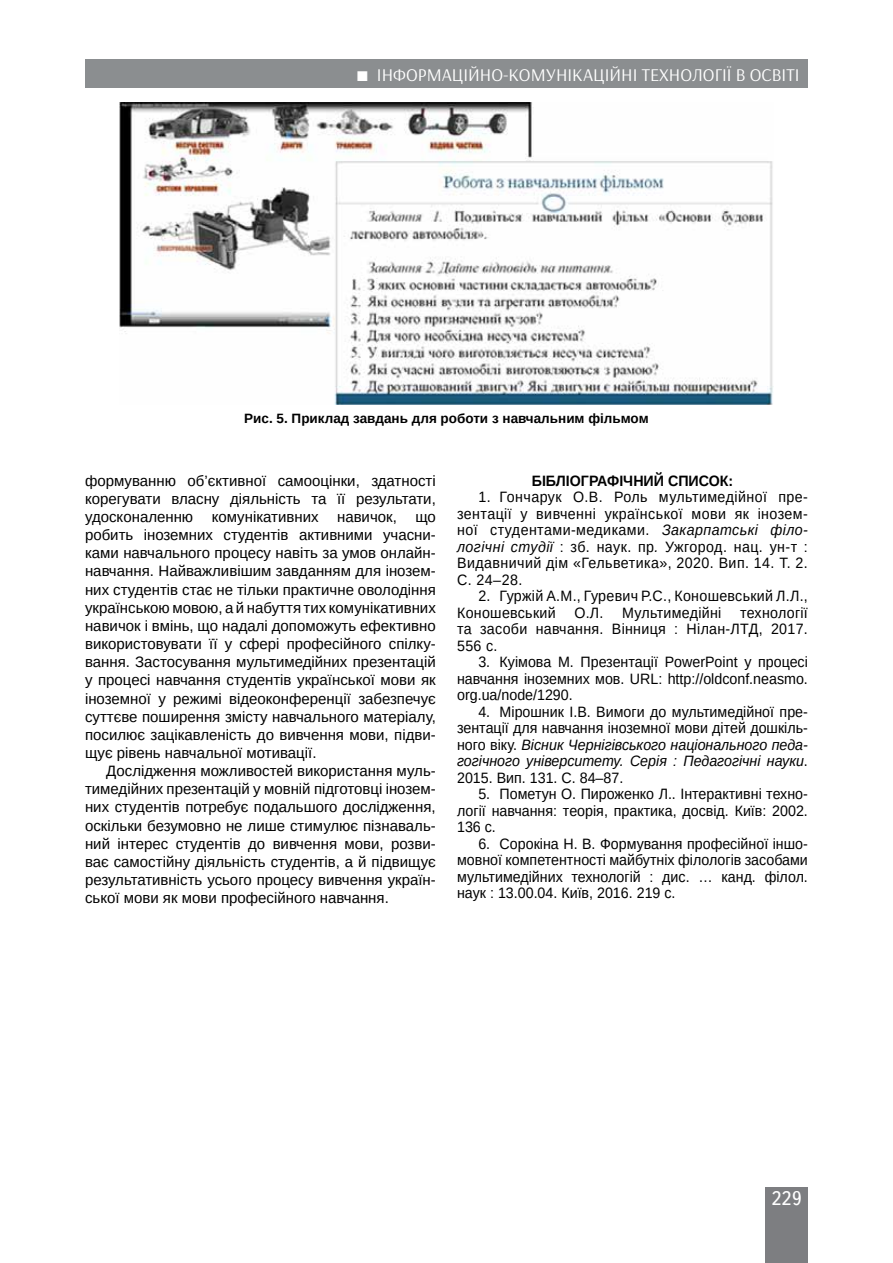
<style>
.page{position:relative;width:893px;height:1263px;background:#fff}
.page>*{position:absolute;margin:0;border:0;box-sizing:border-box;transform-origin:0 0}
.t1{font:19.5px "Ukrainian Text";color:#fff}
.t2{font:18px "Arsenal";color:#fff}
.t3{font:15px/18.1px "Arimo";color:#000;text-align:justify}
.t4{font:15px/16.5px "Arimo";color:#000;text-align:justify;scale:.95 1}
.t5{font:700 15px "Arimo";color:#000;scale:.95 1}
.t6{font:700 13.5px "Arimo";color:#000}
.s1{font-style:italic}
</style>
<div class="page">
<div style="left:765px;top:1187px;width:43px;height:76px;background:#7d7e81"></div>
<div style="left:85px;top:60px;width:723px;height:28px;background:#8b8e90"></div>
<img style="left:120px;top:102px;width:653px;height:302px">
<p class="t2" style="left:377px;top:64px;width:424px">ІНФОРМАЦІЙНО-КОМУНІКАЦІЙНІ ТЕХНОЛОГІЇ В ОСВІТІ</p>
<p class="t2" style="left:440px;top:64px;width:361px">ЗАГАЛЬНА ПЕДАГОГІКА ТА ІСТОРІЯ ПЕДАГОГІКИ</p>
<p class="t6" style="left:244px;top:409px;width:406px">Рис. 5. Приклад завдань для роботи з навчальним фільмом</p>
<p class="t3" style="left:85px;top:472px;width:352px">формуванню об’єктивної самооцінки, здатності корегувати власну діяльність та її результати, удосконаленню комунікативних навичок, що робить іноземних студентів активними учасни&shy;ками навчального процесу навіть за умов онлайн&shy;навчання. Найважливішим завданням для інозем&shy;них студентів стає не тільки практичне оволодіння українською мовою, а й набуття тих комунікативних навичок і вмінь, що надалі допоможуть ефективно використовувати її у сфері професійного спілку&shy;вання. Застосування мультимедійних презентацій у процесі навчання студентів української мови як іноземної у режимі відеоконференції забезпечує суттєве поширення змісту навчального матеріалу, посилює зацікавленість до вивчення мови, підви&shy;щує рівень навчальної мотивації.</p>
<p class="t3" style="left:85px;top:762px;width:352px;text-indent:21px">Дослідження можливостей використання муль&shy;тимедійних презентацій у мовній підготовці інозем&shy;них студентів потребує подальшого дослідження, оскільки безумовно не лише стимулює пізнаваль&shy;ний інтерес студентів до вивчення мови, розви&shy;ває самостійну діяльність студентів, а й підвищує результативність усього процесу вивчення україн&shy;ської мови як мови професійного навчання.</p>
<p class="t5" style="left:532px;top:470px;width:214px">БІБЛІОГРАФІЧНИЙ СПИСОК:</p>
<p class="t4" style="left:457px;top:489px;width:371px;text-indent:21px">1. Гончарук О.В. Роль мультимедійної пре&shy;зентації у вивченні української мови як інозем&shy;ної студентами-медиками. <span class="s1">Закарпатські філо&shy;логічні студії</span> : зб. наук. пр<span class="s1">.</span> Ужгород. нац. ун-т :<br>Видавничий дім «Гельветика», 2020. Вип. 14. Т. 2.<br>С. 24–28.</p>
<p class="t4" style="left:457px;top:588px;width:371px;text-indent:21px">2. Гуржій А.М., Гуревич Р.С., Коношевський Л.Л., Коношевський О.Л. Мультимедійні технології та засоби навчання. Вінниця : Нілан-ЛТД, 2017.<br>556 с.</p>
<p class="t4" style="left:457px;top:654px;width:371px;text-indent:21px">3. Куімова М. Презентації PowerPoint у процесі навчання іноземних мов. URL: http://oldconf.neasmo. org.ua/node/1290.</p>
<p class="t4" style="left:457px;top:703px;width:371px;text-indent:21px">4. Мірошник І.В. Вимоги до мультимедійної пре&shy;зентації для навчання іноземної мови дітей дошкіль&shy;ного віку. <span class="s1">Вісник Чернігівського національного педа&shy;гогічного університету. Серія : Педагогічні науки</span>.<br>2015. Вип. 131. С. 84–87.</p>
<p class="t4" style="left:457px;top:786px;width:371px;text-indent:21px">5. Пометун О. Пироженко Л.. Інтерактивні техно&shy;логії навчання: теорія, практика, досвід. Київ: 2002.<br>136 с.</p>
<p class="t4" style="left:457px;top:835px;width:371px;text-indent:21px">6. Сорокіна Н. В. Формування професійної іншо&shy;мовної компетентності майбутніх філологів засобами мультимедійних технологій : дис. … канд. філол. наук : 13.00.04. Київ, 2016. 219 с.</p>
<h1 class="t1" style="left:771px;top:1188px;width:32px">229</h1>
</div>
